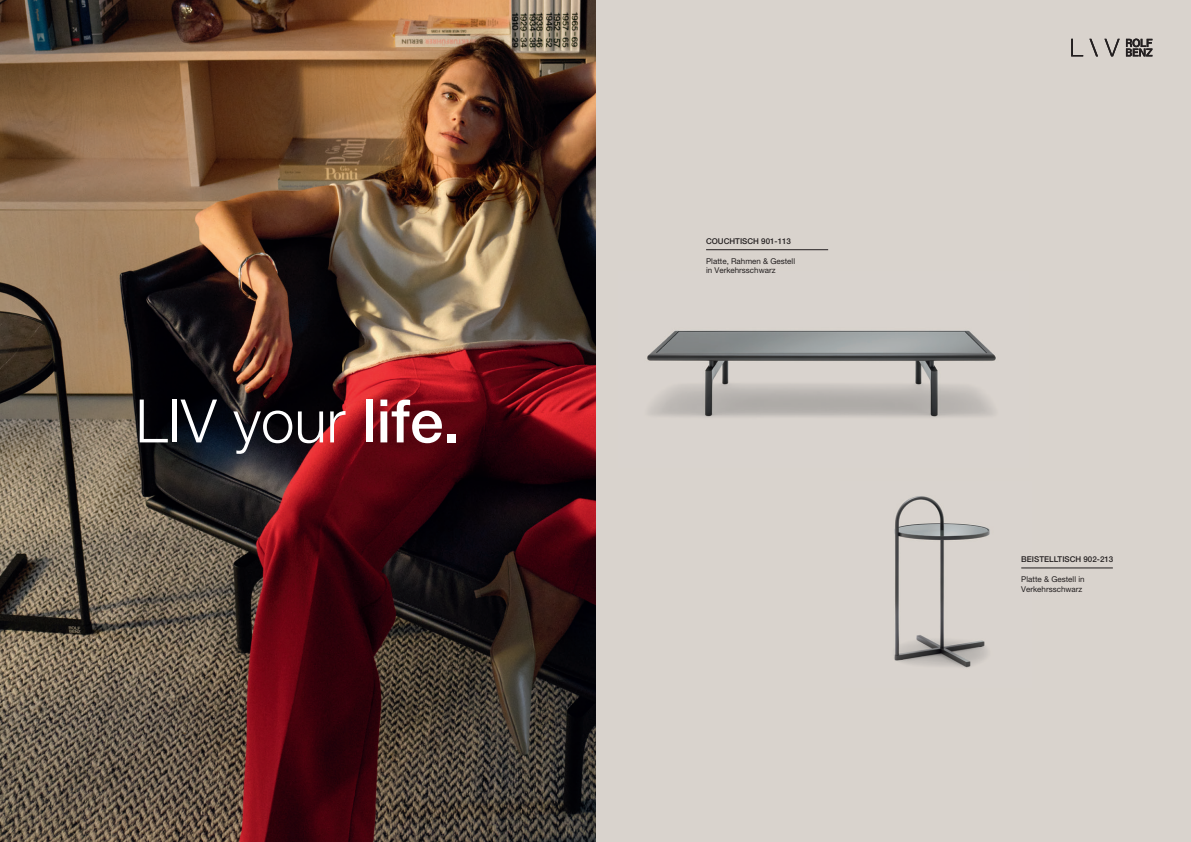
<style>
.page{position:relative;width:1191px;height:842px;background:#fff}
.page>*{position:absolute;margin:0;border:0;box-sizing:border-box;transform-origin:0 0}
.t1{font:300 60px "Helvetica Neue LT Pro";color:#fff}
.t2{font:8px/9.6px "Helvetica Neue LT Pro";color:#231f20}
.t3{font:500 8px "Helvetica Neue LT Pro";color:#231f20}
.s1{font-weight:500}
</style>
<div class="page">
<div style="left:595px;top:0;width:596px;height:842px;background:#d9d3cd"></div>
<img style="left:0;top:0;width:595px;height:842px">
<svg style="left:1104px;top:39px;width:15px;height:17px"></svg>
<svg style="left:1089px;top:39px;width:9px;height:17px"></svg>
<svg style="left:1071px;top:39px;width:12px;height:17px"></svg>
<svg style="left:1126px;top:39px;width:26px;height:17px"></svg>
<img style="left:894px;top:496px;width:137px;height:172px">
<img style="left:647px;top:330px;width:349px;height:87px">
<hr style="left:706px;top:249px;width:122px;height:1px;background:#231f20">
<hr style="left:1021px;top:568px;width:91px;height:1px;background:#231f20">
<h1 class="t1" style="left:135px;top:384px;width:326px">LIV your <span class="s1">life.</span></h1>
<p class="t3" style="left:706px;top:236px;width:86px">COUCHTISCH 901-113</p>
<p class="t2" style="left:706px;top:256px;width:91px">Platte, Rahmen &amp; Gestell in Verkehrsschwarz</p>
<p class="t3" style="left:1021px;top:554px;width:94px">BEISTELLTISCH 902-213</p>
<p class="t2" style="left:1021px;top:574px;width:65px">Platte &amp; Gestell in<br>Verkehrsschwarz</p>
</div>
